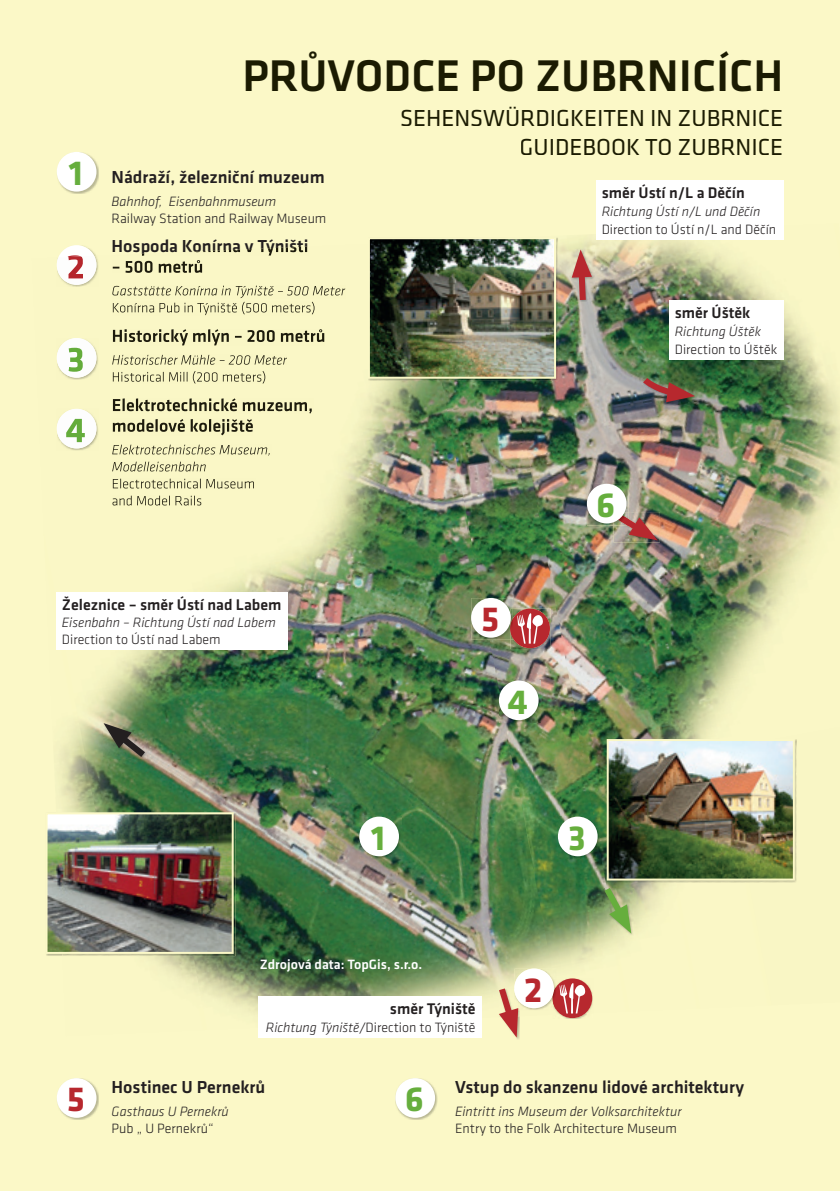
<style>
.page{position:relative;width:840px;height:1191px;background:#fff}
.page>*{position:absolute;margin:0;border:0;box-sizing:border-box;transform-origin:0 0}
.t1{font:500 46px "Klavika";color:#1b1b02}
.t2{font:700 36px "Klavika";color:#66ae3d}
.t3{font:700 36px "Klavika";color:#b7282e}
.t4{font:24px/28.8px "Klavika";color:#1b1b02;text-align:right}
.t5{font:500 18px "Klavika";color:#231f20}
.t6{font:500 16px "Klavika";color:#231f20}
.t7{font:300 14px "Klavika";color:#231f20}
.t8{font:italic 300 14px "Klavika";color:#231f20}
.t9{font:500 14px "Klavika";color:#fff}
.s1{font-style:italic}
</style>
<div class="page">
<div style="left:0;top:0;width:839px;height:1191px;background:#fbf8c7"></div>
<img style="left:57px;top:152px;width:41px;height:42px">
<div style="left:57px;top:152px;width:39px;height:40px;background:#fff;border-radius:50%"></div>
<img style="left:57px;top:1078px;width:41px;height:41px">
<div style="left:57px;top:1078px;width:39px;height:39px;background:#fff;border-radius:50%"></div>
<img style="left:395px;top:1078px;width:42px;height:41px">
<div style="left:395px;top:1078px;width:40px;height:39px;background:#fff;border-radius:50%"></div>
<img style="left:56px;top:245px;width:385px;height:567px">
<img style="left:557px;top:223px;width:282px;height:435px">
<img style="left:441px;top:381px;width:189px;height:592px">
<img style="left:56px;top:534px;width:40px;height:278px">
<img style="left:573px;top:658px;width:178px;height:117px">
<img style="left:192px;top:786px;width:359px;height:244px">
<img style="left:585px;top:770px;width:91px;height:235px">
<img style="left:747px;top:727px;width:50px;height:156px">
<img style="left:146px;top:956px;width:61px;height:74px">
<img style="left:676px;top:882px;width:95px;height:1px">
<img style="left:481px;top:996px;width:70px;height:27px">
<img style="left:113px;top:247px;width:195px;height:9px">
<img style="left:113px;top:260px;width:89px;height:13px">
<img style="left:112px;top:286px;width:233px;height:12px">
<img style="left:113px;top:302px;width:201px;height:13px">
<img style="left:113px;top:329px;width:211px;height:16px">
<img style="left:112px;top:355px;width:175px;height:10px">
<img style="left:113px;top:371px;width:152px;height:13px">
<img style="left:113px;top:398px;width:200px;height:15px">
<img style="left:113px;top:419px;width:140px;height:16px">
<img style="left:112px;top:444px;width:159px;height:12px">
<img style="left:112px;top:461px;width:94px;height:10px">
<img style="left:113px;top:478px;width:142px;height:10px">
<img style="left:112px;top:495px;width:89px;height:10px">
<img style="left:57px;top:256px;width:39px;height:29px">
<img style="left:68px;top:256px;width:15px;height:22px">
<img style="left:57px;top:338px;width:41px;height:42px">
<img style="left:57px;top:338px;width:39px;height:40px">
<img style="left:69px;top:348px;width:14px;height:24px">
<img style="left:57px;top:409px;width:41px;height:41px">
<img style="left:57px;top:409px;width:39px;height:39px">
<img style="left:66px;top:419px;width:19px;height:23px">
<img style="left:368px;top:237px;width:189px;height:144px">
<img style="left:368px;top:237px;width:187px;height:142px">
<img style="left:606px;top:739px;width:190px;height:143px">
<img style="left:606px;top:739px;width:188px;height:141px">
<img style="left:56px;top:812px;width:179px;height:144px">
<img style="left:47px;top:812px;width:186px;height:142px">
<div style="left:258px;top:996px;width:223px;height:41px;background:#fff"></div>
<div style="left:668px;top:300px;width:114px;height:59px;background:#fff"></div>
<div style="left:56px;top:592px;width:231px;height:57px;background:#fff"></div>
<div style="left:595px;top:180px;width:187px;height:59px;background:#fff"></div>
<img style="left:571px;top:250px;width:22px;height:52px">
<svg style="left:571px;top:249px;width:20px;height:51px"></svg>
<img style="left:555px;top:978px;width:37px;height:41px">
<svg style="left:552px;top:978px;width:40px;height:40px"></svg>
<svg style="left:559px;top:981px;width:26px;height:32px"></svg>
<img style="left:519px;top:968px;width:36px;height:42px">
<img style="left:552px;top:978px;width:3px;height:32px">
<img style="left:552px;top:987px;width:3px;height:22px">
<img style="left:514px;top:968px;width:15px;height:16px">
<div style="left:514px;top:968px;width:39px;height:40px;background:#fff;border-radius:50%"></div>
<img style="left:643px;top:378px;width:53px;height:26px">
<svg style="left:642px;top:378px;width:52px;height:24px"></svg>
<svg style="left:498px;top:988px;width:21px;height:49px"></svg>
<img style="left:104px;top:723px;width:43px;height:35px">
<svg style="left:103px;top:723px;width:42px;height:34px"></svg>
<img style="left:604px;top:888px;width:28px;height:47px">
<svg style="left:604px;top:888px;width:27px;height:45px"></svg>
<img style="left:359px;top:816px;width:42px;height:42px">
<div style="left:359px;top:816px;width:40px;height:40px;background:#fff;border-radius:50%"></div>
<img style="left:499px;top:680px;width:41px;height:42px">
<div style="left:498px;top:680px;width:40px;height:40px;background:#fff;border-radius:50%"></div>
<img style="left:510px;top:608px;width:40px;height:41px">
<div style="left:510px;top:608px;width:39px;height:40px;background:#b7282e;border-radius:50%"></div>
<svg style="left:517px;top:611px;width:26px;height:32px"></svg>
<img style="left:471px;top:598px;width:41px;height:42px">
<img style="left:510px;top:608px;width:2px;height:32px">
<img style="left:510px;top:618px;width:2px;height:20px">
<div style="left:471px;top:598px;width:39px;height:39px;background:#fff;border-radius:50%"></div>
<img style="left:557px;top:816px;width:42px;height:42px">
<div style="left:557px;top:816px;width:40px;height:40px;background:#fff;border-radius:50%"></div>
<img style="left:613px;top:512px;width:46px;height:30px">
<svg style="left:612px;top:511px;width:45px;height:29px"></svg>
<img style="left:586px;top:484px;width:42px;height:41px">
<img style="left:612px;top:511px;width:16px;height:14px">
<div style="left:586px;top:484px;width:40px;height:39px;background:#fff;border-radius:50%"></div>
<h2 class="t2" style="left:69px;top:154px;width:16px">1</h2>
<h2 class="t3" style="left:67px;top:247px;width:20px">2</h2>
<h1 class="t1" style="left:242px;top:51px;width:542px">PRŮVODCE PO ZUBRNICÍCH</h1>
<h3 class="t4" style="left:400px;top:104px;width:384px">SEHENSWÜRDIGKEITEN IN ZUBRNICE<br>GUIDEBOOK TO ZUBRNICE</h3>
<p class="t5" style="left:111px;top:167px;width:214px">Nádraží, železniční muzeum</p>
<p class="t8" style="left:111px;top:193px;width:166px">Bahnhof, Eisenbahnmuseum</p>
<p class="t7" style="left:111px;top:210px;width:216px">Railway Station and Railway Museum</p>
<p class="t5" style="left:111px;top:236px;width:198px">Hospoda Konírna v Týništi</p>
<p class="t6" style="left:601px;top:184px;width:145px">směr Ústí n/L a Děčín</p>
<p class="t8" style="left:601px;top:203px;width:160px">Richtung Ústí n/L und Děčín</p>
<p class="t7" style="left:601px;top:221px;width:176px">Direction to Ústí n/L and Děčín</p>
<p class="t6" style="left:674px;top:304px;width:77px">směr Úštěk</p>
<p class="t8" style="left:674px;top:323px;width:88px">Richtung Úštěk</p>
<p class="t7" style="left:674px;top:341px;width:104px">Direction to Úštěk</p>
<h2 class="t2" style="left:596px;top:485px;width:20px">6</h2>
<p class="t6" style="left:62px;top:596px;width:221px">Železnice – směr Ústí nad Labem</p>
<p class="t8" style="left:62px;top:615px;width:215px">Eisenbahn – Richtung Ústí nad Labem</p>
<p class="t7" style="left:62px;top:631px;width:160px">Direction to Ústí nad Labem</p>
<h2 class="t3" style="left:481px;top:600px;width:19px">5</h2>
<h2 class="t2" style="left:507px;top:682px;width:22px">4</h2>
<h2 class="t2" style="left:371px;top:818px;width:16px">1</h2>
<p class="t9" style="left:260px;top:956px;width:164px">Zdrojová data: TopGis, s.r.o.</p>
<p class="t6" style="left:389px;top:1000px;width:87px">směr Týniště</p>
<p class="t7" style="left:266px;top:1019px;width:211px"><span class="s1">Richtung Týniště/</span>Direction to Týniště</p>
<h2 class="t2" style="left:568px;top:818px;width:19px">3</h2>
<h2 class="t3" style="left:524px;top:970px;width:20px">2</h2>
<p class="t5" style="left:111px;top:1077px;width:155px">Hostinec U Pernekrů</p>
<p class="t8" style="left:111px;top:1103px;width:119px">Gasthaus U Pernekrů</p>
<p class="t7" style="left:111px;top:1120px;width:104px">Pub „ U Pernekrů“</p>
<h2 class="t3" style="left:67px;top:1080px;width:19px">5</h2>
<h2 class="t2" style="left:405px;top:1080px;width:20px">6</h2>
<p class="t5" style="left:455px;top:1077px;width:290px">Vstup do skanzenu lidové architektury</p>
<p class="t8" style="left:455px;top:1103px;width:228px">Eintritt ins Museum der Volksarchitektur</p>
<p class="t7" style="left:455px;top:1120px;width:223px">Entry to the Folk Architecture Museum</p>
</div>
